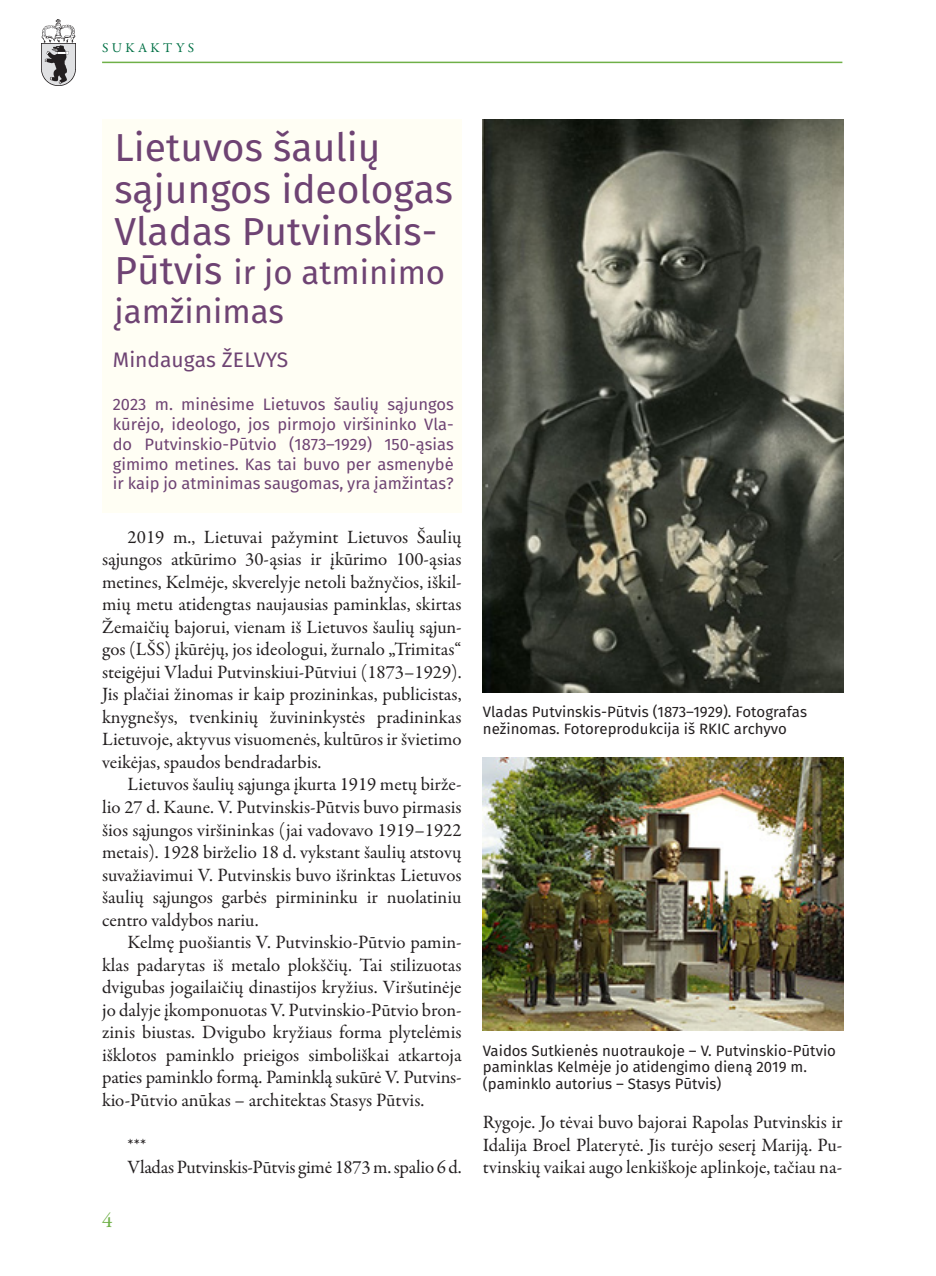
<style>
.page{position:relative;width:936px;height:1276px;background:#fff}
.page>*{position:absolute;margin:0;border:0;box-sizing:border-box;transform-origin:0 0}
.Heading_9{font:39px/42px "Fira Sans";color:#6e4373}
.Heading_9-2{font:33px/39px "Fira Sans";color:#6e4373}
.tekstas{font:21px "Fira Sans";color:#6e4373}
.t1{font:21px "Garamond Premr Pro";color:#6fb048}
.tekstas-2{font:18.9px/22.5px "Garamond Premr Pro";letter-spacing:-.005em;color:#231f20;text-align:justify}
.Heading_8{font:16.5px/19.8px "Fira Sans";color:#6e4373;text-align:justify}
.parašas{font:15px/16.5px "Fira Sans";color:#231f20}
.t2{font:13.5px "Garamond Premr Pro";letter-spacing:.25em;color:#017045}
.s1{font-size:39px}
</style>
<div class="page">
<img style="left:41px;top:19px;width:35px;height:67px">
<hr style="left:102px;top:62px;width:740px;height:1px;background:#6fb048">
<div style="left:102px;top:119px;width:359px;height:393px;background:#fffef4"></div>
<img style="left:483px;top:119px;width:360px;height:573px">
<img style="left:483px;top:758px;width:360px;height:273px">
<p class="t2" style="left:102px;top:39px;width:93px">SUKAKTYS</p>
<p class="Heading_9" style="left:114px;top:129px;width:340px">Lietuvos šaulių sąjungos ideologas<br>Vladas Putvinskis-</p>
<p class="Heading_9-2" style="left:114px;top:256px;width:332px"><span class="s1">Pūtvis</span> ir jo atminimo įamžinimas</p>
<p class="tekstas" style="left:113px;top:345px;width:177px">Mindaugas ŽELVYS</p>
<p class="Heading_8" style="left:113px;top:396px;width:342px">2023 m. minėsime Lietuvos šaulių sąjungos kūrėjo, ideologo, jos pirmojo viršininko Vla&shy;do Putvinskio-Pūtvio (1873–1929) 150-ąsias gimimo metines. Kas tai buvo per asmenybė ir kaip jo atminimas saugomas, yra įamžintas?</p>
<p class="tekstas-2" style="left:102px;top:526px;width:361px;text-indent:26px">2019 m., Lietuvai pažymint Lietuvos Šaulių sąjungos atkūrimo 30-ąsias ir įkūrimo 100-ąsias metines, Kelmėje, skverelyje netoli bažnyčios, iškil&shy;mių metu atidengtas naujausias paminklas, skirtas Žemaičių bajorui, vienam iš Lietuvos šaulių sąjun&shy;gos (LŠS) įkūrėjų, jos ideologui, žurnalo „Trimitas“ steigėjui Vladui Putvinskiui-Pūtviui (1873–1929).<br>Jis plačiai žinomas ir kaip prozininkas, publicistas, knygnešys, tvenkinių žuvininkystės pradininkas Lietuvoje, aktyvus visuomenės, kultūros ir švietimo veikėjas, spaudos bendradarbis.</p>
<p class="tekstas-2" style="left:102px;top:773px;width:361px;text-indent:26px">Lietuvos šaulių sąjunga įkurta 1919 metų birže&shy;lio 27 d. Kaune. V. Putvinskis-Pūtvis buvo pirmasis šios sąjungos viršininkas (jai vadovavo 1919–1922 metais). 1928 birželio 18 d. vykstant šaulių atstovų suvažiavimui V. Putvinskis buvo išrinktas Lietuvos šaulių sąjungos garbės pirmininku ir nuolatiniu centro valdybos nariu.</p>
<p class="tekstas-2" style="left:102px;top:931px;width:361px;text-indent:26px">Kelmę puošiantis V. Putvinskio-Pūtvio pamin&shy;klas padarytas iš metalo plokščių. Tai stilizuotas dvigubas jogailaičių dinastijos kryžius. Viršutinėje jo dalyje įkomponuotas V. Putvinskio-Pūtvio bron&shy;zinis biustas. Dvigubo kryžiaus forma plytelėmis išklotos paminklo prieigos simboliškai atkartoja paties paminklo formą. Paminklą sukūrė V. Putvins&shy;kio-Pūtvio anūkas – architektas Stasys Pūtvis.</p>
<p class="tekstas-2" style="left:128px;top:1133px;width:20px">***</p>
<p class="tekstas-2" style="left:128px;top:1156px;width:335px">Vladas Putvinskis-Pūtvis gimė 1873 m. spalio 6 d.</p>
<p class="t1" style="left:102px;top:1208px;width:12px">4</p>
<p class="parašas" style="left:483px;top:705px;width:325px">Vladas Putvinskis-Pūtvis (1873–1929). Fotografas nežinomas. Fotoreprodukcija iš RKIC archyvo</p>
<p class="parašas" style="left:483px;top:1043px;width:354px">Vaidos Sutkienės nuotraukoje – V. Putvinskio-Pūtvio paminklas Kelmėje jo atidengimo dieną 2019 m. (paminklo autorius – Stasys Pūtvis)</p>
<p class="tekstas-2" style="left:483px;top:1111px;width:361px">Rygoje. Jo tėvai buvo bajorai Rapolas Putvinskis ir Idalija Broel Platerytė. Jis turėjo seserį Mariją. Pu&shy;tvinskių vaikai augo lenkiškoje aplinkoje, tačiau na-</p>
</div>
